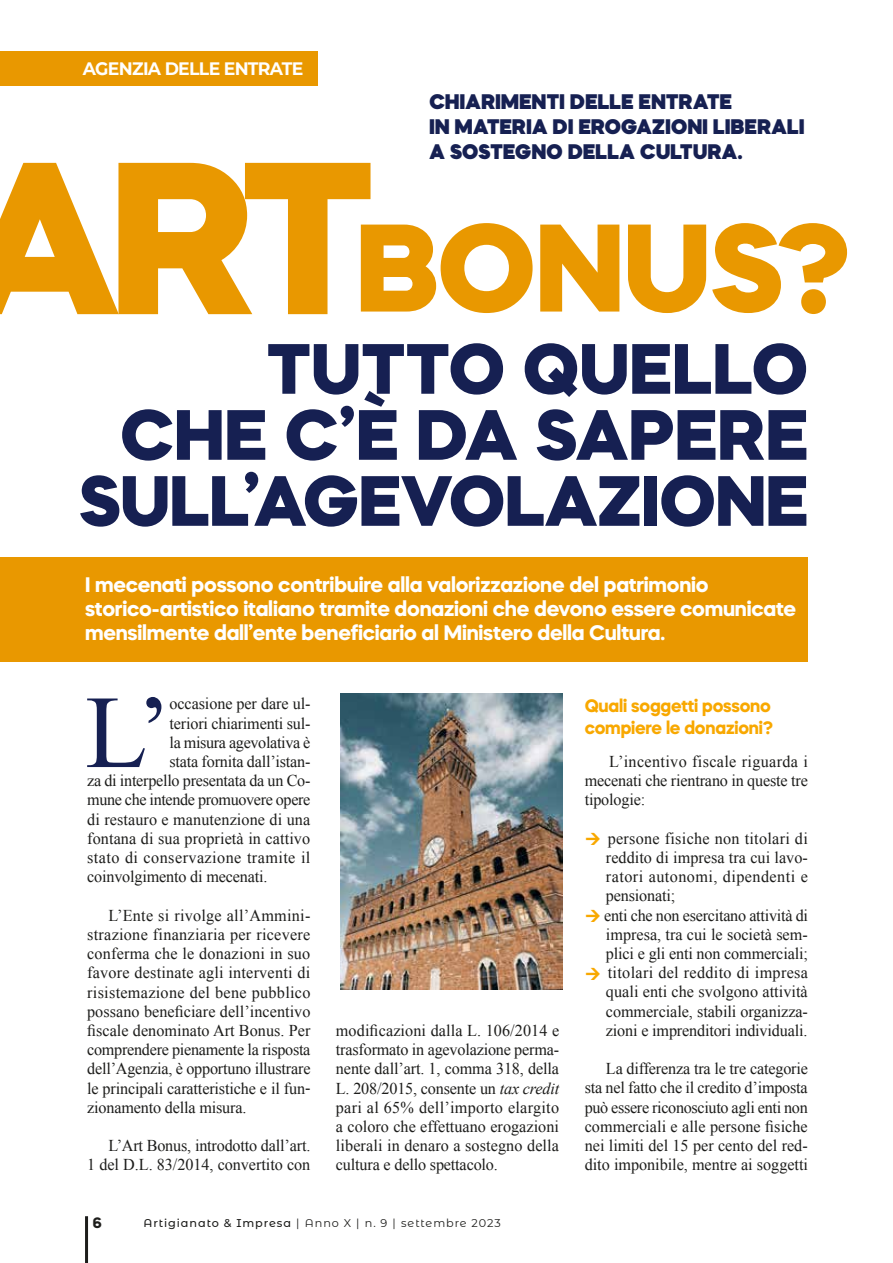
<style>
.page{position:relative;width:893px;height:1263px;background:#fff}
.page>*{position:absolute;margin:0;border:0;box-sizing:border-box;transform-origin:0 0}
.t1{font:800 216.15px "Mazzard H";color:#e99800}
.t2{font:800 124.2px "Mazzard H";color:#e99800}
.t3{font:103.5px "Times New Roman";color:#162052}
.t4{font:800 70.95px/66px "Mazzard H";color:#162052;text-align:right}
.t5{font:700 21px/24px "Mazzard H";letter-spacing:-.01em;color:#fff}
.t6{font:900 21px/24.6px "Mazzard H";letter-spacing:.02em;color:#162052}
.t7{font:700 18px/22.5px "Mazzard H";letter-spacing:-.01em;color:#f8a800}
.t8{font:700 18px "Montserrat";letter-spacing:-.04em;color:#fff;scale:.96 1}
.t9{font:16.5px/19.2px "Times New Roman";letter-spacing:-.005em;color:#1d1d1b;text-align:justify}
.t10{font:16.5px "Times New Roman";letter-spacing:.025em;color:#1d1d1b}
.t11{font:700 15px "Mazzard H";color:#1d1d1b}
.t12{font:11.25px "Montserrat Alternates";letter-spacing:.08em;color:#1d1d1b}
.s1{font-style:italic}
.s2{font-weight:500}
</style>
<div class="page">
<hr style="left:85px;top:1216px;width:3px;height:47px;background:#1d1d1b">
<div style="left:0;top:557px;width:808px;height:104px;background:#e99800"></div>
<img style="left:340px;top:693px;width:222px;height:296px">
<div style="left:0;top:51px;width:317px;height:34px;background:#e99800"></div>
<p class="t8" style="left:83px;top:56px;width:231px">AGENZIA DELLE ENTRATE</p>
<p class="t6" style="left:429px;top:89px;width:377px">CHIARIMENTI DELLE ENTRATE<br>IN MATERIA DI EROGAZIONI LIBERALI<br>A SOSTEGNO DELLA CULTURA.</p>
<h1 class="t1" style="left:-40px;top:93px;width:416px">ART</h1>
<h2 class="t2" style="left:356px;top:185px;width:497px">BONUS?</h2>
<h3 class="t4" style="left:79px;top:334px;width:731px">TUTTO QUELLO<br>CHE C’È DA SAPERE<br>SULL’AGEVOLAZIONE</h3>
<p class="t5" style="left:85px;top:572px;width:712px">I mecenati possono contribuire alla valorizzazione del patrimonio storico-artistico italiano tramite donazioni che devono essere comunicate mensilmente dall’ente beneficiario al Ministero della Cultura.</p>
<h3 class="t3" style="left:85px;top:663px;width:87px">L’</h3>
<p class="t9" style="left:170px;top:694px;width:142px">occasione per dare ul-</p>
<p class="t9" style="left:170px;top:713px;width:142px">teriori chiarimenti sul-</p>
<p class="t9" style="left:170px;top:732px;width:142px">la misura agevolativa è</p>
<p class="t9" style="left:170px;top:752px;width:142px">stata fornita dall’istan-</p>
<p class="t9" style="left:87px;top:771px;width:225px">za di interpello presentata da un Co-</p>
<p class="t9" style="left:87px;top:790px;width:225px">mune che intende promuovere opere</p>
<p class="t9" style="left:87px;top:809px;width:225px">di restauro e manutenzione di una</p>
<p class="t9" style="left:87px;top:828px;width:225px">fontana di sua proprietà in cattivo</p>
<p class="t10" style="left:87px;top:846px;width:225px">stato di conservazione tramite il</p>
<p class="t9" style="left:87px;top:867px;width:182px">coinvolgimento di mecenati.</p>
<p class="t9" style="left:87px;top:905px;width:225px;text-indent:21px">L’Ente si rivolge all’Ammini&shy;strazione finanziaria per ricevere conferma che le donazioni in suo favore destinate agli interventi di risistemazione del bene pubblico possano beneficiare dell’incentivo fiscale denominato Art Bonus. Per comprendere pienamente la risposta dell’Agenzia, è opportuno illustrare le principali caratteristiche e il fun&shy;zionamento della misura.</p>
<p class="t9" style="left:87px;top:1136px;width:225px;text-align:right">L’Art Bonus, introdotto dall’art.<br>1 del D.L. 83/2014, convertito con</p>
<p class="t9" style="left:336px;top:1020px;width:225px">modificazioni dalla L. 106/2014 e trasformato in agevolazione perma&shy;nente dall’art. 1, comma 318, della L. 208/2015, consente un <span class="s1">tax credit </span>pari al 65% dell’importo elargito a coloro che effettuano erogazioni liberali in denaro a sostegno della cultura e dello spettacolo.</p>
<p class="t11" style="left:93px;top:1212px;width:10px">6</p>
<p class="t12" style="left:144px;top:1215px;width:359px"><span class="s2">Artigianato &amp; Impresa</span> | Anno X | n. 9 | settembre 2023</p>
<p class="t7" style="left:585px;top:694px;width:190px">Quali soggetti possono compiere le donazioni?</p>
<p class="t9" style="left:585px;top:752px;width:225px;text-indent:25px">L’incentivo fiscale riguarda i mecenati che rientrano in queste tre tipologie:</p>
<p class="t9" style="left:604px;top:828px;width:205px;text-align:left">persone fisiche non titolari di reddito di impresa tra cui lavo&shy;ratori autonomi, dipendenti e pensionati;<br>enti che non esercitano attività di impresa, tra cui le società sem&shy;plici e gli enti non commerciali; titolari del reddito di impresa quali enti che svolgono attività commerciale, stabili organizza&shy;zioni e imprenditori individuali.</p>
<p class="t9" style="left:585px;top:1059px;width:225px;text-indent:21px">La differenza tra le tre categorie sta nel fatto che il credito d’imposta può essere riconosciuto agli enti non commerciali e alle persone fisiche nei limiti del 15 per cento del red&shy;dito imponibile, mentre ai soggetti</p>
</div>
